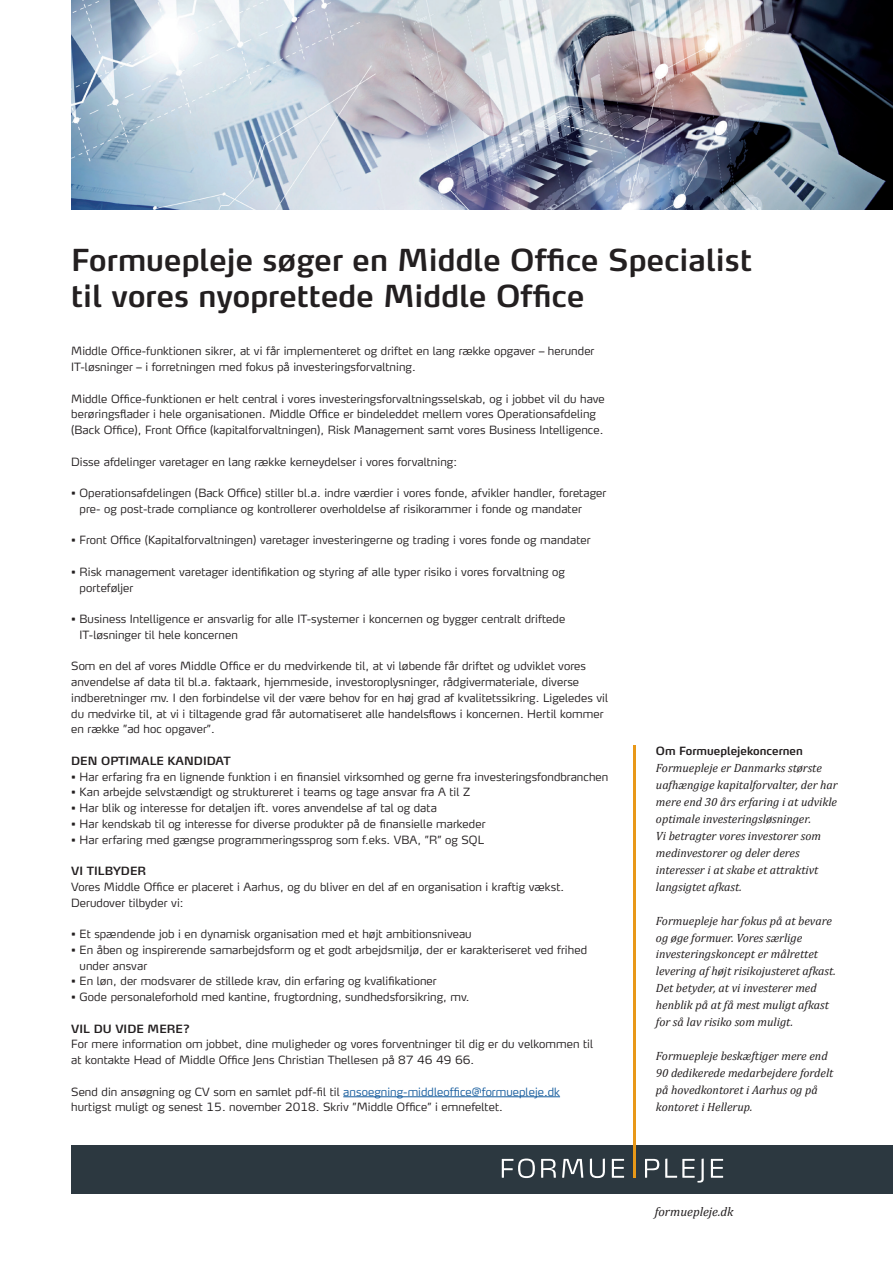
<style>
.page{position:relative;width:893px;height:1263px;background:#fff}
.page>*{position:absolute;margin:0;border:0;box-sizing:border-box;transform-origin:0 0}
.t1{font:600 30px/36px "Max TF";letter-spacing:.005em;color:#231f20}
.t2{font:italic 12.75px "Cambria";color:#231f20}
.t3{font:italic 12px/17px "Cambria";color:#231f20}
.t4{font:300 11.25px/15.8px "Max TF";letter-spacing:.005em;color:#231f20}
.t5{font:600 11.25px "Max TF";letter-spacing:.005em;color:#231f20}
.s1{color:#175d9e}
</style>
<div class="page">
<img style="left:71px;top:0;width:822px;height:210px">
<hr style="left:343px;top:1096px;width:217px;height:1px;background:#175d9e">
<div style="left:71px;top:1145px;width:822px;height:48px;background:#2c3840"></div>
<svg style="left:502px;top:1158px;width:33px;height:20px"></svg>
<svg style="left:541px;top:1159px;width:15px;height:19px"></svg>
<svg style="left:562px;top:1159px;width:21px;height:19px"></svg>
<svg style="left:590px;top:1158px;width:15px;height:20px"></svg>
<svg style="left:612px;top:1159px;width:12px;height:19px"></svg>
<svg style="left:645px;top:1159px;width:14px;height:19px"></svg>
<svg style="left:665px;top:1158px;width:39px;height:24px"></svg>
<svg style="left:711px;top:1159px;width:12px;height:19px"></svg>
<hr style="left:633px;top:745px;width:2px;height:433px;background:#e89818">
<p class="t1" style="left:71px;top:242px;width:682px">Formuepleje søger en Middle Office Specialist til vores nyoprettede Middle Office</p>
<p class="t4" style="left:71px;top:343px;width:525px">Middle Office-funktionen sikrer, at vi får implementeret og driftet en lang række opgaver – herunder<br>IT-løsninger – i forretningen med fokus på investeringsforvaltning.</p>
<p class="t4" style="left:71px;top:390px;width:535px">Middle Office-funktionen er helt central i vores investeringsforvaltningsselskab, og i jobbet vil du have berøringsflader i hele organisationen. Middle Office er bindeleddet mellem vores Operationsafdeling (Back Office), Front Office (kapitalforvaltningen), Risk Management samt vores Business Intelligence.</p>
<p class="t4" style="left:71px;top:453px;width:387px">Disse afdelinger varetager en lang række kerneydelser i vores forvaltning:</p>
<p class="t4" style="left:80px;top:485px;width:528px;text-indent:-8px">• Operationsafdelingen (Back Office) stiller bl.a. indre værdier i vores fonde, afvikler handler, foretager pre- og post-trade compliance og kontrollerer overholdelse af risikorammer i fonde og mandater</p>
<p class="t4" style="left:71px;top:532px;width:521px">• Front Office (Kapitalforvaltningen) varetager investeringerne og trading i vores fonde og mandater</p>
<p class="t4" style="left:80px;top:564px;width:487px;text-indent:-8px">• Risk management varetager identifikation og styring af alle typer risiko i vores forvaltning og porteføljer</p>
<p class="t4" style="left:80px;top:611px;width:487px;text-indent:-8px">• Business Intelligence er ansvarlig for alle IT-systemer i koncernen og bygger centralt driftede<br>IT-løsninger til hele koncernen</p>
<p class="t4" style="left:71px;top:658px;width:538px">Som en del af vores Middle Office er du medvirkende til, at vi løbende får driftet og udviklet vores anvendelse af data til bl.a. faktaark, hjemmeside, investoroplysninger, rådgivermateriale, diverse indberetninger mv. I den forbindelse vil der være behov for en høj grad af kvalitetssikring. Ligeledes vil du medvirke til, at vi i tiltagende grad får automatiseret alle handelsflows i koncernen. Hertil kommer en række ”ad hoc opgaver”.</p>
<p class="t5" style="left:71px;top:754px;width:161px">DEN OPTIMALE KANDIDAT</p>
<p class="t4" style="left:71px;top:768px;width:539px">• Har erfaring fra en lignende funktion i en finansiel virksomhed og gerne fra investeringsfondbranchen</p>
<p class="t4" style="left:71px;top:784px;width:400px">• Kan arbejde selvstændigt og struktureret i teams og tage ansvar fra A til Z</p>
<p class="t4" style="left:71px;top:800px;width:367px">• Har blik og interesse for detaljen ift. vores anvendelse af tal og data</p>
<p class="t4" style="left:71px;top:816px;width:416px">• Har kendskab til og interesse for diverse produkter på de finansielle markeder</p>
<p class="t4" style="left:71px;top:831px;width:414px">• Har erfaring med gængse programmeringssprog som f.eks. VBA, ”R” og SQL</p>
<p class="t5" style="left:71px;top:864px;width:77px">VI TILBYDER</p>
<p class="t4" style="left:71px;top:879px;width:494px">Vores Middle Office er placeret i Aarhus, og du bliver en del af en organisation i kraftig vækst.<br>Derudover tilbyder vi:</p>
<p class="t4" style="left:71px;top:926px;width:402px">• Et spændende job i en dynamisk organisation med et højt ambitionsniveau</p>
<p class="t4" style="left:80px;top:942px;width:509px;text-indent:-8px">• En åben og inspirerende samarbejdsform og et godt arbejdsmiljø, der er karakteriseret ved frihed under ansvar</p>
<p class="t4" style="left:71px;top:973px;width:367px">• En løn, der modsvarer de stillede krav, din erfaring og kvalifikationer</p>
<p class="t4" style="left:71px;top:989px;width:400px">• Gode personaleforhold med kantine, frugtordning, sundhedsforsikring, mv.</p>
<p class="t5" style="left:71px;top:1021px;width:120px">VIL DU VIDE MERE?</p>
<p class="t4" style="left:71px;top:1036px;width:523px">For mere information om jobbet, dine muligheder og vores forventninger til dig er du velkommen til at kontakte Head of Middle Office Jens Christian Thellesen på 87 46 49 66.</p>
<p class="t4" style="left:71px;top:1083px;width:490px">Send din ansøgning og CV som en samlet pdf-fil til <span class="s1">ansoegning-middleoffice@formuepleje.dk </span>hurtigst muligt og senest 15. november 2018. Skriv ”Middle Office” i emnefeltet.</p>
<p class="t5" style="left:656px;top:744px;width:148px">Om Formueplejekoncernen</p>
<p class="t3" style="left:656px;top:759px;width:183px">Formuepleje er Danmarks største uafhængige kapitalforvalter, der har mere end 30 års erfaring i at udvikle optimale investeringsløsninger.<br>Vi betragter vores investorer som medinvestorer og deler deres interesser i at skabe et attraktivt langsigtet afkast.</p>
<p class="t3" style="left:656px;top:912px;width:181px">Formuepleje har fokus på at bevare og øge formuer. Vores særlige investeringskoncept er målrettet levering af højt risikojusteret afkast.<br>Det betyder, at vi investerer med henblik på at få mest muligt afkast for så lav risiko som muligt.</p>
<p class="t3" style="left:656px;top:1047px;width:173px">Formuepleje beskæftiger mere end</p>
<p class="t3" style="left:656px;top:1064px;width:179px">90 dedikerede medarbejdere fordelt</p>
<p class="t3" style="left:656px;top:1081px;width:163px">på hovedkontoret i Aarhus og på kontoret i Hellerup.</p>
<p class="t2" style="left:655px;top:1203px;width:80px">formuepleje.dk</p>
</div>
